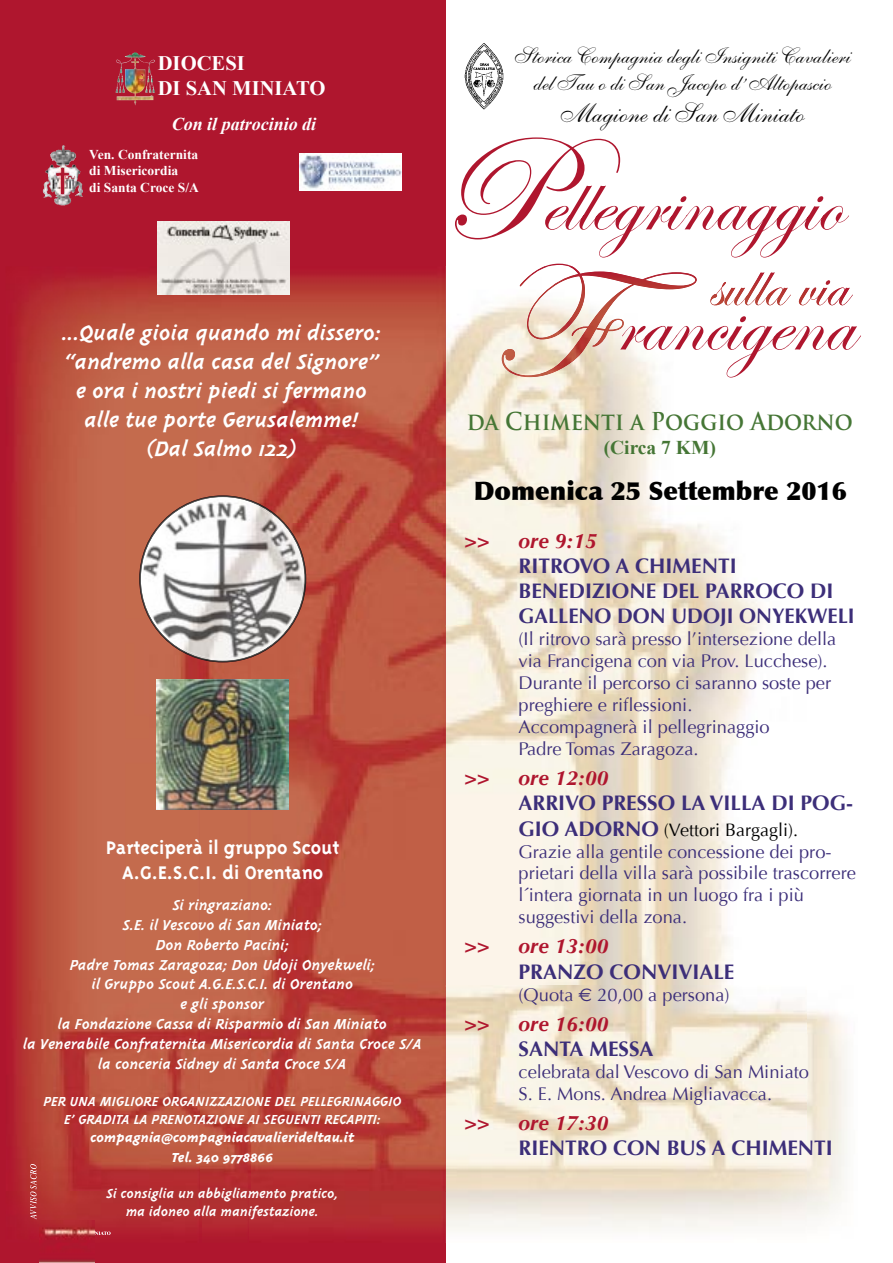
<style>
.page{position:relative;width:893px;height:1263px;background:#fff}
.page>*{position:absolute;margin:0;border:0;box-sizing:border-box;transform-origin:0 0}
.t1{font:87px "Edwardian Script ITC";color:#af162e}
.t2{font:27px "Shelley Allegro Script";color:#000}
.t3{font:900 25.5px "Optima";color:#000}
.t4{font:italic 700 24px/28.8px "Triplex";color:#fff;text-align:center}
.t5{font:700 24px "Trajan Pro";color:#457635;scale:.91 1}
.t6{font:22.5px/27px "Shelley Allegro Script";color:#000;text-align:center}
.t7{font:700 21px/25.2px "Optima";color:#3c2e79}
.t8{font:italic 700 21px "Optima";color:#af162e}
.t9{font:700 21px/25.2px "Triplex";color:#fff;text-align:center}
.t10{font:700 20.7px/24.8px "Times New Roman";color:#fff}
.t11{font:700 19.5px "Times New Roman";color:#457635}
.t12{font:18.3px/21.9px "Optima";color:#3c2e79}
.t13{font:18px "Optima";color:#000}
.t14{font:italic 700 18px "Times New Roman";color:#fff}
.t15{font:italic 700 16.5px/19.8px "Triplex";color:#fff;text-align:center}
.t16{font:italic 700 15px/18px "Triplex";color:#fff;text-align:center}
.t17{font:italic 800 15px/19.8px "Triplex";color:#fff;text-align:center}
.t18{font:700 13.5px/16.2px "Times New Roman";color:#fff}
.s1{font-weight:700;font-size:21px;color:#3c2e79}
.s2{font-family:"Euro Sans"}
</style>
<div class="page">
<div style="left:0;top:0;width:446px;height:1263px;background:#af162e"></div>
<img style="left:465px;top:43px;width:38px;height:67px">
<img style="left:299px;top:153px;width:103px;height:37px">
<img style="left:62px;top:145px;width:21px;height:52px">
<img style="left:121px;top:52px;width:34px;height:41px">
<img style="left:157px;top:221px;width:132px;height:45px">
<img style="left:446px;top:287px;width:407px;height:944px">
<img style="left:13px;top:266px;width:433px;height:257px">
<img style="left:13px;top:523px;width:188px;height:714px">
<img style="left:250px;top:523px;width:196px;height:720px">
<img style="left:201px;top:662px;width:49px;height:17px">
<img style="left:201px;top:810px;width:49px;height:421px">
<img style="left:157px;top:679px;width:131px;height:131px">
<img style="left:30px;top:1164px;width:7px;height:37px">
<img style="left:94px;top:1231px;width:17px;height:4px">
<img style="left:697px;top:287px;width:147px;height:51px">
<img style="left:140px;top:496px;width:165px;height:166px">
<img style="left:143px;top:499px;width:160px;height:160px;border-radius:80px">
<img style="left:502px;top:266px;width:195px;height:111px">
<img style="left:710px;top:272px;width:133px;height:33px">
<svg style="left:455px;top:137px;width:394px;height:121px"></svg>
<img style="left:40px;top:1221px;width:54px;height:42px">
<p class="t10" style="left:158px;top:51px;width:169px">DIOCESI<br>DI SAN MINIATO</p>
<p class="t14" style="left:172px;top:113px;width:146px">Con il patrocinio di</p>
<p class="t18" style="left:89px;top:147px;width:111px">Ven. Confraternita di Misericordia<br>di Santa Croce S/A</p>
<p class="t6" style="left:515px;top:42px;width:338px">Storica Compagnia degli Insigniti Cavalieri del Tau o di San Jacopo d’ Altopascio</p>
<h2 class="t2" style="left:561px;top:97px;width:245px">Magione di San Miniato</h2>
<h3 class="t4" style="left:63px;top:319px;width:320px">...Quale gioia quando mi dissero: “andremo alla casa del Signore” e ora i nostri piedi si fermano alle tue porte Gerusalemme! (Dal Salmo 122)</h3>
<p class="t9" style="left:106px;top:834px;width:234px">Parteciperà il gruppo Scout<br>A.G.E.S.C.I. di Orentano</p>
<p class="t15" style="left:24px;top:895px;width:400px">Si ringraziano:<br>S.E. il Vescovo di San Miniato;<br>Don Roberto Pacini;<br>Padre Tomas Zaragoza; Don Udoji Onyekweli;<br>il Gruppo Scout A.G.E.S.C.I. di Orentano<br>e gli sponsor<br>la Fondazione Cassa di Risparmio di San Miniato<br>la Venerabile Confraternita Misericordia di Santa Croce S/A la conceria Sidney di Santa Croce S/A</p>
<p class="t16" style="left:44px;top:1093px;width:360px">PER UNA MIGLIORE ORGANIZZAZIONE DEL PELLEGRINAGGIO<br>E’ GRADITA LA PRENOTAZIONE AI SEGUENTI RECAPITI:</p>
<p class="t17" style="left:91px;top:1128px;width:265px">compagnia@compagniacavalierideltau.it<br>Tel. 340 9778866</p>
<p class="t16" style="left:107px;top:1185px;width:233px">Si consiglia un abbigliamento pratico, ma idoneo alla manifestazione.</p>
<h1 class="t1" style="left:615px;top:275px;width:240px">rancigena</h1>
<h3 class="t5" style="left:467px;top:406px;width:426px">da Chimenti a Poggio Adorno</h3>
<p class="t11" style="left:604px;top:436px;width:114px">(Circa 7 KM)</p>
<h3 class="t3" style="left:474px;top:475px;width:374px">Domenica 25 Settembre 2016</h3>
<p class="t8" style="left:465px;top:528px;width:26px">&gt;&gt;</p>
<p class="t8" style="left:519px;top:528px;width:80px">ore 9:15</p>
<p class="t7" style="left:519px;top:553px;width:338px">RITROVO A CHIMENTI<br>BENEDIZIONE DEL PARROCO DI<br>GALLENO DON UDOJI ONYEKWELI</p>
<p class="t12" style="left:519px;top:628px;width:319px">(Il ritrovo sarà presso l’intersezione della via Francigena con via Prov. Lucchese).<br>Durante il percorso ci saranno soste per preghiere e riflessioni.<br>Accompagnerà il pellegrinaggio<br>Padre Tomas Zaragoza.</p>
<p class="t8" style="left:465px;top:765px;width:26px">&gt;&gt;</p>
<p class="t8" style="left:519px;top:765px;width:91px">ore 12:00</p>
<p class="t7" style="left:519px;top:791px;width:336px">ARRIVO PRESSO LA VILLA DI POG-</p>
<p class="t13" style="left:519px;top:819px;width:281px"><span class="s1">GIO ADORNO</span> (Vettori Bargagli).</p>
<p class="t12" style="left:519px;top:841px;width:339px">Grazie alla gentile concessione dei pro&shy;prietari della villa sarà possibile trascorrere l ́intera giornata in un luogo fra i più suggestivi della zona.</p>
<p class="t8" style="left:465px;top:934px;width:26px">&gt;&gt;</p>
<p class="t8" style="left:519px;top:934px;width:91px">ore 13:00</p>
<p class="t7" style="left:519px;top:959px;width:217px">PRANZO CONVIVIALE</p>
<p class="t12" style="left:519px;top:984px;width:213px">(Quota <span class="s2">€</span> 20,00 a persona)</p>
<p class="t8" style="left:465px;top:1011px;width:26px">&gt;&gt;</p>
<p class="t8" style="left:519px;top:1011px;width:91px">ore 16:00</p>
<p class="t7" style="left:519px;top:1036px;width:136px">SANTA MESSA</p>
<p class="t12" style="left:519px;top:1061px;width:292px">celebrata dal Vescovo di San Miniato<br>S. E. Mons. Andrea Migliavacca.</p>
<p class="t8" style="left:465px;top:1110px;width:26px">&gt;&gt;</p>
<p class="t8" style="left:519px;top:1110px;width:91px">ore 17:30</p>
<p class="t7" style="left:519px;top:1135px;width:316px">RIENTRO CON BUS A CHIMENTI</p>
</div>
